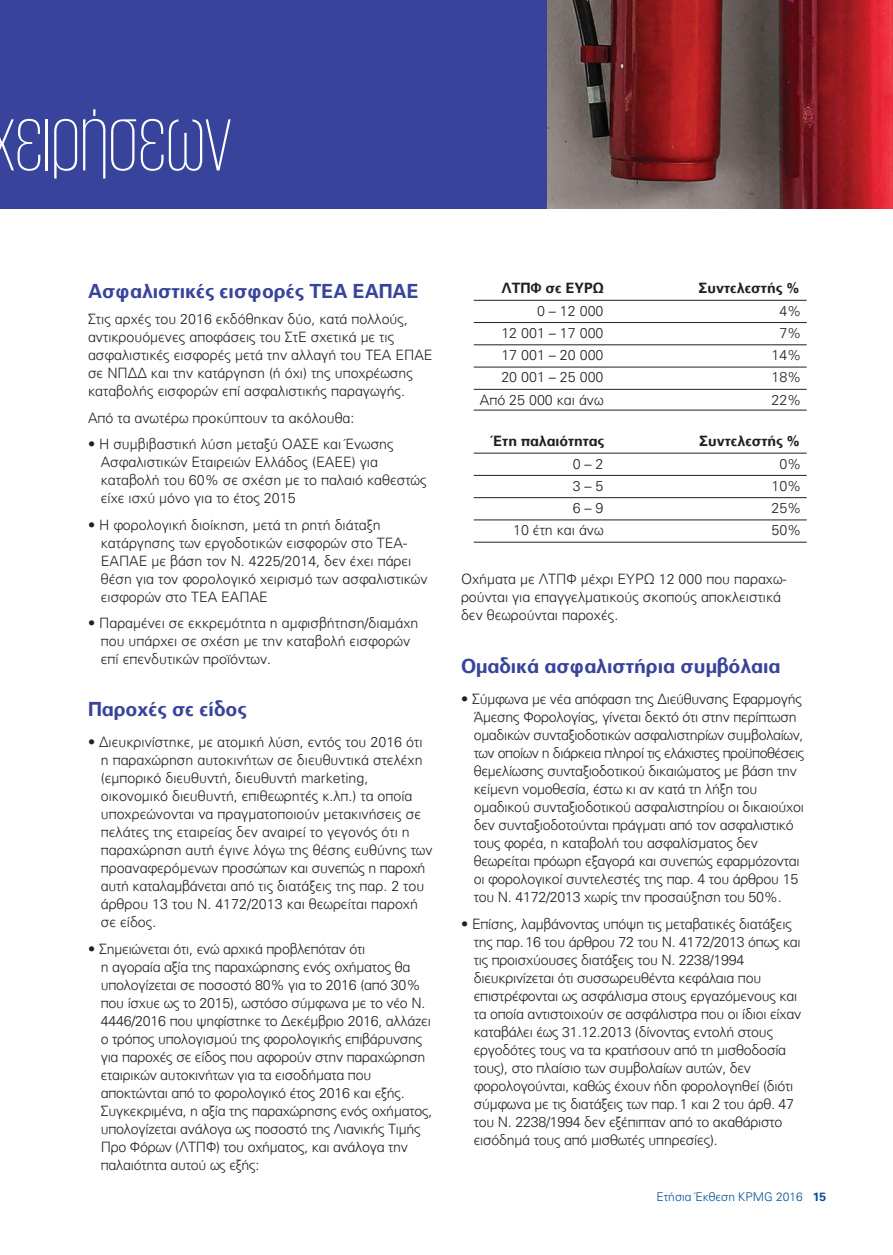
<style>
.page{position:relative;width:893px;height:1255px;background:#fff}
.page>*{position:absolute;margin:0;border:0;box-sizing:border-box;transform-origin:0 0}
.t1{font:200 90px "KPMG Greek App";color:#fff}
.t2{font:700 19.5px "LC Univers";color:#38449c}
.t3{font:300 14.25px/18px "LC Univers";letter-spacing:-.015em;color:#231f20}
.t4{font:700 14.25px "LC Univers";color:#231f20}
.t5{font:300 12px "LC Univers";color:#004e98}
.s1{font-weight:700}
</style>
<div class="page">
<hr style="left:474px;top:300px;width:333px;height:1px;background:#231f20">
<hr style="left:474px;top:322px;width:333px;height:1px;background:#231f20">
<hr style="left:474px;top:344px;width:333px;height:1px;background:#231f20">
<hr style="left:474px;top:367px;width:333px;height:1px;background:#231f20">
<hr style="left:474px;top:389px;width:333px;height:1px;background:#231f20">
<hr style="left:474px;top:410px;width:333px;height:1px;background:#231f20">
<hr style="left:474px;top:453px;width:333px;height:1px;background:#231f20">
<hr style="left:474px;top:475px;width:333px;height:1px;background:#231f20">
<hr style="left:474px;top:497px;width:333px;height:1px;background:#231f20">
<hr style="left:474px;top:519px;width:333px;height:1px;background:#231f20">
<hr style="left:474px;top:542px;width:333px;height:1px;background:#231f20">
<div style="left:0;top:0;width:548px;height:208px;background:#38449c"></div>
<img style="left:548px;top:0;width:345px;height:208px">
<h1 class="t1" style="left:-12px;top:97px;width:244px">xειρήσεων</h1>
<h2 class="t2" style="left:88px;top:283px;width:332px">Ασφαλιστικές εισφορές ΤΕΑ ΕΑΠΑΕ</h2>
<p class="t3" style="left:88px;top:311px;width:346px">Στις αρχές του 2016 εκδόθηκαν δύο, κατά πολλούς, αντικρουόμενες αποφάσεις του ΣτΕ σχετικά με τις ασφαλιστικές εισφορές μετά την αλλαγή του ΤΕΑ ΕΠΑΕ σε ΝΠΔΔ και την κατάργηση (ή όχι) της υποχρέωσης καταβολής εισφορών επί ασφαλιστικής παραγωγής.</p>
<p class="t3" style="left:88px;top:410px;width:268px">Από τα ανωτέρω προκύπτουν τα ακόλουθα:</p>
<p class="t3" style="left:101px;top:436px;width:327px;text-indent:-13px">• Η συμβιβαστική λύση μεταξύ ΟΑΣΕ και Ένωσης Ασφαλιστικών Εταιρειών Ελλάδος (ΕΑΕΕ) για καταβολή του 60% σε σχέση με το παλαιό καθεστώς είχε ισχύ μόνο για το έτος 2015</p>
<p class="t3" style="left:101px;top:517px;width:328px;text-indent:-13px">• Η φορολογική διοίκηση, μετά τη ρητή διάταξη κατάργησης των εργοδοτικών εισφορών στο ΤΕΑ-ΕΑΠΑΕ με βάση τον N. 4225/2014, δεν έχει πάρει θέση για τον φορολογικό χειρισμό των ασφαλιστικών εισφορών στο ΤΕΑ ΕΑΠΑΕ</p>
<p class="t3" style="left:101px;top:615px;width:319px;text-indent:-13px">• Παραμένει σε εκκρεμότητα η αμφισβήτηση/διαμάχη που υπάρχει σε σχέση με την καταβολή εισφορών επί επενδυτικών προϊόντων.</p>
<h2 class="t2" style="left:88px;top:702px;width:160px">Παροχές σε είδος</h2>
<p class="t3" style="left:101px;top:734px;width:333px;text-indent:-13px">• Διευκρινίστηκε, με ατομική λύση, εντός του 2016 ότι η παραχώρηση αυτοκινήτων σε διευθυντικά στελέχη (εμπορικό διευθυντή, διευθυντή marketing, οικονομικό διευθυντή, επιθεωρητές κ.λπ.) τα οποία υποχρεώνονται να πραγματοποιούν μετακινήσεις σε πελάτες της εταιρείας δεν αναιρεί το γεγονός ότι η παραχώρηση αυτή έγινε λόγω της θέσης ευθύνης των προαναφερόμενων προσώπων και συνεπώς η παροχή αυτή καταλαμβάνεται από τις διατάξεις της παρ. 2 του άρθρου 13 του N. 4172/2013 και θεωρείται παροχή σε είδος.</p>
<p class="t3" style="left:101px;top:940px;width:333px;text-indent:-13px">• Σημειώνεται ότι, ενώ αρχικά προβλεπόταν ότι<br>η αγοραία αξία της παραχώρησης ενός οχήματος θα υπολογίζεται σε ποσοστό 80% για το 2016 (από 30% που ίσχυε ως το 2015), ωστόσο σύμφωνα με το νέο Ν.<br>4446/2016 που ψηφίστηκε το Δεκέμβριο 2016, αλλάζει ο τρόπος υπολογισμού της φορολογικής επιβάρυνσης για παροχές σε είδος που αφορούν στην παραχώρηση εταιρικών αυτοκινήτων για τα εισοδήματα που αποκτώνται από το φορολογικό έτος 2016 και εξής.<br>Συγκεκριμένα, η αξία της παραχώρησης ενός οχήματος, υπολογίζεται ανάλογα ως ποσοστό της Λιανικής Τιμής Προ Φόρων (ΛΤΠΦ) του οχήματος, και ανάλογα την παλαιότητα αυτού ως εξής:</p>
<p class="t4" style="left:501px;top:283px;width:104px">ΛΤΠΦ σε ΕΥΡΩ</p>
<p class="t4" style="left:699px;top:283px;width:102px">Συντελεστής %</p>
<p class="t3" style="left:537px;top:303px;width:68px">0 – 12 000</p>
<p class="t3" style="left:779px;top:303px;width:24px">4%</p>
<p class="t3" style="left:501px;top:325px;width:104px">12 001 – 17 000</p>
<p class="t3" style="left:779px;top:325px;width:24px">7%</p>
<p class="t3" style="left:501px;top:347px;width:104px">17 001 – 20 000</p>
<p class="t3" style="left:771px;top:347px;width:32px">14%</p>
<p class="t3" style="left:501px;top:370px;width:104px">20 001 – 25 000</p>
<p class="t3" style="left:771px;top:370px;width:32px">18%</p>
<p class="t3" style="left:480px;top:392px;width:125px">Από 25 000 και άνω</p>
<p class="t3" style="left:771px;top:392px;width:32px">22%</p>
<p class="t4" style="left:494px;top:436px;width:112px">Έτη παλαιότητας</p>
<p class="t4" style="left:699px;top:436px;width:102px">Συντελεστής %</p>
<p class="t3" style="left:573px;top:456px;width:32px">0 – 2</p>
<p class="t3" style="left:779px;top:456px;width:24px">0%</p>
<p class="t3" style="left:573px;top:478px;width:32px">3 – 5</p>
<p class="t3" style="left:771px;top:478px;width:32px">10%</p>
<p class="t3" style="left:573px;top:500px;width:32px">6 – 9</p>
<p class="t3" style="left:771px;top:500px;width:32px">25%</p>
<p class="t3" style="left:513px;top:522px;width:92px">10 έτη και άνω</p>
<p class="t3" style="left:771px;top:522px;width:32px">50%</p>
<p class="t3" style="left:461px;top:571px;width:327px">Οχήματα με ΛΤΠΦ μέχρι ΕΥΡΩ 12 000 που παραχω - ρούνται για επαγγελματικούς σκοπούς αποκλειστικά δεν θεωρούνται παροχές.</p>
<h2 class="t2" style="left:461px;top:659px;width:321px">Ομαδικά ασφαλιστήρια συμβόλαια</h2>
<p class="t3" style="left:474px;top:691px;width:332px;text-indent:-13px">• Σύμφωνα με νέα απόφαση της Διεύθυνσης Εφαρμογής Άμεσης Φορολογίας, γίνεται δεκτό ότι στην περίπτωση ομαδικών συνταξιοδοτικών ασφαλιστηρίων συμβολαίων, των οποίων η διάρκεια πληροί τις ελάχιστες προ¨υποθέσεις θεμελίωσης συνταξιοδοτικού δικαιώματος με βάση την κείμενη νομοθεσία, έστω κι αν κατά τη λήξη του ομαδικού συνταξιοδοτικού ασφαλιστηρίου οι δικαιούχοι δεν συνταξιοδοτούνται πράγματι από τον ασφαλιστικό τους φορέα, η καταβολή του ασφαλίσματος δεν θεωρείται πρόωρη εξαγορά και συνεπώς εφαρμόζονται οι φορολογικοί συντελεστές της παρ. 4 του άρθρου 15 του N. 4172/2013 χωρίς την προσαύξηση του 50%.</p>
<p class="t3" style="left:474px;top:915px;width:329px;text-indent:-13px">• Επίσης, λαμβάνοντας υπόψη τις μεταβατικές διατάξεις της παρ.16 του άρθρου 72 του N. 4172/2013 όπως και τις προισχύουσες διατάξεις του N. 2238/1994 διευκρινίζεται ότι συσσωρευθέντα κεφάλαια που επιστρέφονται ως ασφάλισμα στους εργαζόμενους και τα οποία αντιστοιχούν σε ασφάλιστρα που οι ίδιοι είχαν καταβάλει έως 31.12.2013 (δίνοντας εντολή στους εργοδότες τους να τα κρατήσουν από τη μισθοδοσία τους), στο πλαίσιο των συμβολαίων αυτών, δεν φορολογούνται, καθώς έχουν ήδη φορολογηθεί (διότι σύμφωνα με τις διατάξεις των παρ.1 και 2 του άρθ. 47 του N. 2238/1994 δεν εξέπιπταν από το ακαθάριστο εισόδημά τους από μισθωτές υπηρεσίες).</p>
<p class="t5" style="left:657px;top:1191px;width:171px">Ετήσια Έκθεση KPMG 2016 <span class="s1">15</span></p>
</div>
